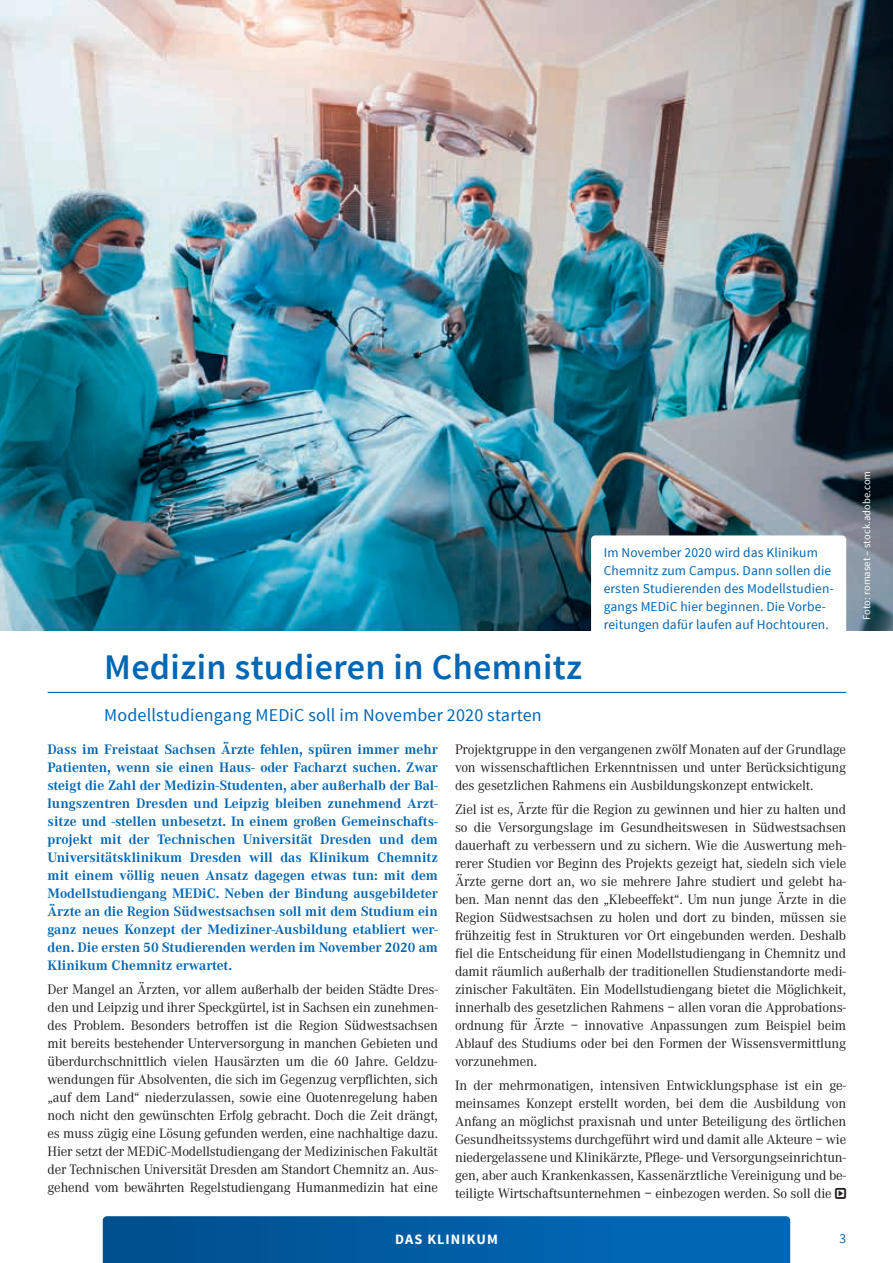
<style>
.page{position:relative;width:893px;height:1263px;background:#fff}
.page>*{position:absolute;margin:0;border:0;box-sizing:border-box;transform-origin:0 0}
.t1{font:600 36px "Source Sans Pro";letter-spacing:.01em;color:#0166b3}
.t2{font:18px "Source Sans Pro";letter-spacing:.01em;color:#0166b3}
.t3{font:14.25px/18px "Corporate A";letter-spacing:-.01em;color:#231f20;text-align:justify}
.t4{font:700 14.25px/18px "Corporate A";color:#0166b3;text-align:justify}
.t5{font:700 14.25px "Source Sans Pro";letter-spacing:.075em;color:#fff}
.t6{font:13.5px/18px "Source Sans Pro";letter-spacing:.01em;color:#0166b3}
.t7{font:10.5px "Source Sans Pro";letter-spacing:.01em;color:#fff}
</style>
<div class="page">
<svg style="left:103px;top:1216px;width:687px;height:47px;background:#015da4"></svg>
<img style="left:0;top:0;width:893px;height:630px">
<div style="left:591px;top:535px;width:255px;height:115px;background:#fff;border-radius:4px"></div>
<hr style="left:48px;top:692px;width:798px;height:1px;background:#0166b3">
<h1 class="t1" style="left:104px;top:644px;width:479px">Medizin studieren in Chemnitz</h1>
<p class="t2" style="left:104px;top:703px;width:439px">Modellstudiengang MEDiC soll im November 2020 starten</p>
<p class="t6" style="left:604px;top:544px;width:231px">Im November 2020 wird das Klinikum Chemnitz zum Campus. Dann sollen die ersten Studierenden des Modellstudien&shy;gangs MEDiC hier beginnen. Die Vorbe&shy;reitungen dafür laufen auf Hochtouren.</p>
<p class="t4" style="left:48px;top:740px;width:392px">Dass im Freistaat Sachsen Ärzte fehlen, spüren immer mehr Patienten, wenn sie einen Haus- oder Facharzt suchen. Zwar steigt die Zahl der Medizin-Studenten, aber außerhalb der Bal&shy;lungszentren Dresden und Leipzig bleiben zunehmend Arzt&shy;sitze und -stellen unbesetzt. In einem großen Gemeinschafts&shy;projekt mit der Technischen Universität Dresden und dem Universitätsklinikum Dresden will das Klinikum Chemnitz mit einem völlig neuen Ansatz dagegen etwas tun: mit dem Modellstudiengang MEDiC. Neben der Bindung ausgebildeter Ärzte an die Region Südwestsachsen soll mit dem Studium ein ganz neues Konzept der Mediziner-Ausbildung etabliert wer&shy;den. Die ersten 50 Studierenden werden im November 2020 am Klinikum Chemnitz erwartet.</p>
<p class="t3" style="left:48px;top:981px;width:392px">Der Mangel an Ärzten, vor allem außerhalb der beiden Städte Dres&shy;den und Leipzig und ihrer Speckgürtel, ist in Sachsen ein zunehmen&shy;des Problem. Besonders betroffen ist die Region Südwestsachsen mit bereits bestehender Unterversorgung in manchen Gebieten und überdurchschnittlich vielen Hausärzten um die 60 Jahre. Geldzu&shy;wendungen für Absolventen, die sich im Gegenzug verpflichten, sich „auf dem Land“ niederzulassen, sowie eine Quotenregelung haben noch nicht den gewünschten Erfolg gebracht. Doch die Zeit drängt, es muss zügig eine Lösung gefunden werden, eine nachhaltige dazu.<br>Hier setzt der MEDiC-Modellstudiengang der Medizinischen Fakultät der Technischen Universität Dresden am Standort Chemnitz an. Aus&shy;gehend vom bewährten Regelstudiengang Humanmedizin hat eine</p>
<p class="t3" style="left:455px;top:740px;width:393px">Projektgruppe in den vergangenen zwölf Monaten auf der Grundlage von wissenschaftlichen Erkenntnissen und unter Berücksichtigung des gesetzlichen Rahmens ein Ausbildungskonzept entwickelt.</p>
<p class="t3" style="left:455px;top:800px;width:393px">Ziel ist es, Ärzte für die Region zu gewinnen und hier zu halten und so die Versorgungslage im Gesundheitswesen in Südwestsachsen dauerhaft zu verbessern und zu sichern. Wie die Auswertung meh&shy;rerer Studien vor Beginn des Projekts gezeigt hat, siedeln sich viele Ärzte gerne dort an, wo sie mehrere Jahre studiert und gelebt ha&shy;ben. Man nennt das den „Klebeeffekt“. Um nun junge Ärzte in die Region Südwestsachsen zu holen und dort zu binden, müssen sie frühzeitig fest in Strukturen vor Ort eingebunden werden. Deshalb fiel die Entscheidung für einen Modellstudiengang in Chemnitz und damit räumlich außerhalb der traditionellen Studienstandorte medi&shy;zinischer Fakultäten. Ein Modellstudiengang bietet die Möglichkeit, innerhalb des gesetzlichen Rahmens – allen voran die Approbations&shy;ordnung für Ärzte – innovative Anpassungen zum Beispiel beim Ablauf des Studiums oder bei den Formen der Wissensvermittlung vorzunehmen.</p>
<p class="t3" style="left:455px;top:1077px;width:393px">In der mehrmonatigen, intensiven Entwicklungsphase ist ein ge&shy;meinsames Konzept erstellt worden, bei dem die Ausbildung von Anfang an möglichst praxisnah und unter Beteiligung des örtlichen Gesundheitssystems durchgeführt wird und damit alle Akteure – wie niedergelassene und Klinikärzte, Pflege- und Versorgungseinrichtun&shy;gen, aber auch Krankenkassen, Kassenärztliche Vereinigung und be&shy;teiligte Wirtschaftsunternehmen – einbezogen werden. So soll die</p>
<p class="t5" style="left:395px;top:1230px;width:104px">DAS KLINIKUM</p>
<p class="t6" style="left:839px;top:1230px;width:8px">3</p>
<p class="t7" style="left:860px;top:620px;width:151px;rotate:-90deg">Foto: romaset – stock.adobe.com</p>
</div>
